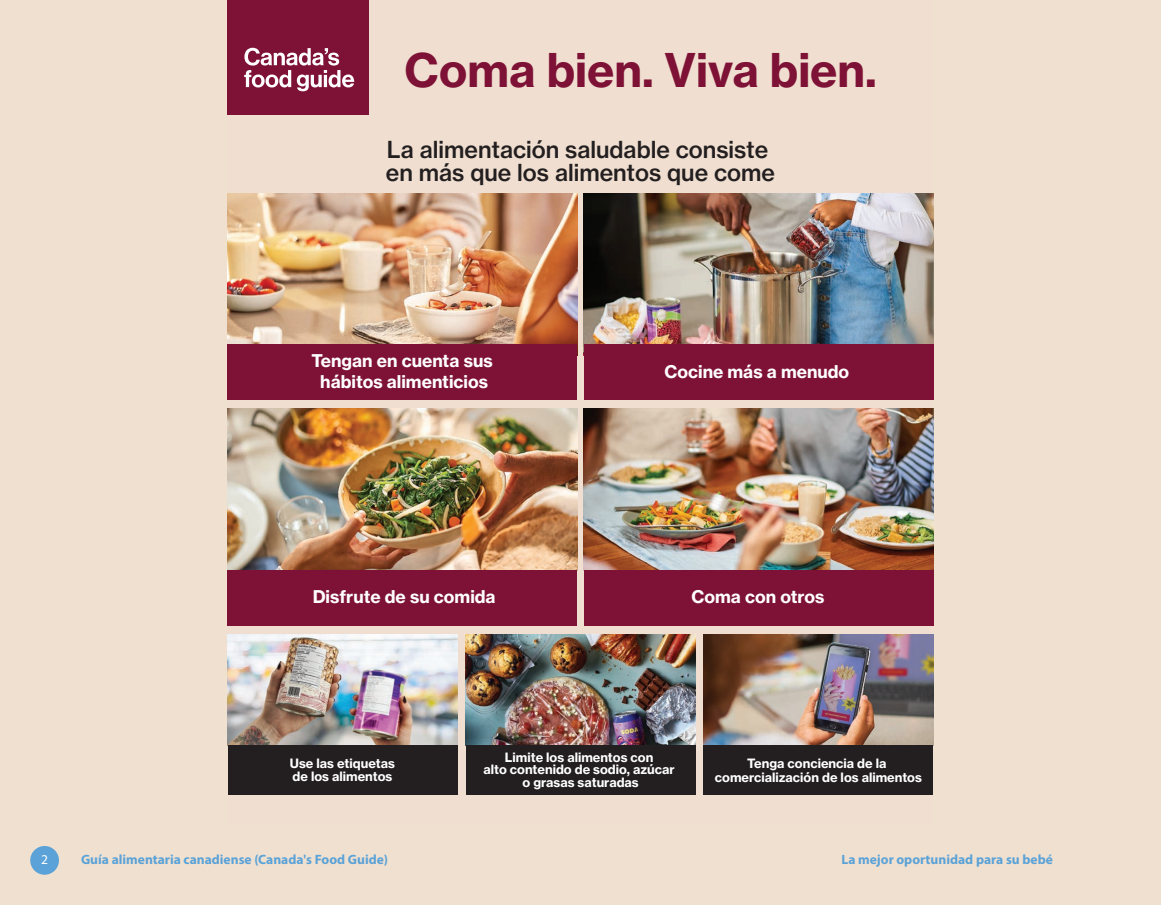
<style>
.page{position:relative;width:1161px;height:905px;background:#fff}
.page>*{position:absolute;margin:0;border:0;box-sizing:border-box;transform-origin:0 0}
.t1{font:45.75px "N Haas Grotesk TX Std 75 Bd";color:#7e1136}
.t2{font:23.1px/23.1px "N Haas Grotesk TX Std 65 Md";color:#231f20}
.t3{font:17.25px/20.7px "N Haas Grotesk TX Std 75 Bd";color:#fff;text-align:center}
.t4{font:700 13.5px "Myriad Pro";color:#5aa2d8}
.t5{font:13.5px "Myriad Pro";color:#fff}
.t6{font:12.75px/12.8px "N Haas Grotesk TX Std 75 Bd";color:#fff;text-align:center}
</style>
<div class="page">
<div style="left:0;top:691px;width:1161px;height:213px;background:#f0e0d0"></div>
<div style="left:0;top:0;width:1161px;height:824px;background:#f0e0d0"></div>
<img style="left:228px;top:193px;width:349px;height:151px">
<img style="left:584px;top:193px;width:349px;height:151px">
<img style="left:228px;top:408px;width:349px;height:162px">
<img style="left:584px;top:408px;width:349px;height:162px">
<img style="left:228px;top:634px;width:229px;height:111px">
<img style="left:704px;top:634px;width:229px;height:111px">
<img style="left:466px;top:634px;width:229px;height:111px">
<div style="left:228px;top:745px;width:229px;height:50px;background:#231f20"></div>
<div style="left:466px;top:745px;width:229px;height:50px;background:#231f20"></div>
<div style="left:704px;top:745px;width:229px;height:50px;background:#231f20"></div>
<div style="left:584px;top:570px;width:349px;height:56px;background:#7e1136"></div>
<div style="left:228px;top:570px;width:349px;height:56px;background:#7e1136"></div>
<div style="left:584px;top:344px;width:349px;height:56px;background:#7e1136"></div>
<div style="left:228px;top:344px;width:349px;height:56px;background:#7e1136"></div>
<div style="left:228px;top:0;width:141px;height:114px;background:#7e1136"></div>
<svg style="left:244px;top:48px;width:110px;height:43px"></svg>
<div style="left:30px;top:846px;width:29px;height:28px;background:#5aa2d8;border-radius:50%"></div>
<h1 class="t1" style="left:405px;top:41px;width:474px">Coma bien. Viva bien.</h1>
<h2 class="t2" style="left:386px;top:137px;width:391px">La alimentación saludable consiste en más que los alimentos que come</h2>
<h3 class="t3" style="left:311px;top:350px;width:183px">Tengan en cuenta sus hábitos alimenticios</h3>
<h3 class="t3" style="left:664px;top:361px;width:186px">Cocine más a menudo</h3>
<h3 class="t3" style="left:313px;top:586px;width:184px">Disfrute de su comida</h3>
<h3 class="t3" style="left:691px;top:586px;width:135px">Coma con otros</h3>
<p class="t6" style="left:290px;top:757px;width:107px;text-align:left">Use las etiquetas de los alimentos</p>
<p class="t6" style="left:483px;top:750px;width:193px">Limite los alimentos con<br>alto contenido de sodio, azúcar o grasas saturadas</p>
<p class="t6" style="left:715px;top:756px;width:209px;line-height:13.8px">Tenga conciencia de la comercialización de los alimentos</p>
<p class="t5" style="left:41px;top:851px;width:8px">2</p>
<p class="t4" style="left:81px;top:851px;width:309px">Guía alimentaria canadiense (Canada's Food Guide)</p>
<p class="t4" style="left:841px;top:851px;width:213px">La mejor oportunidad para su bebé</p>
</div>
